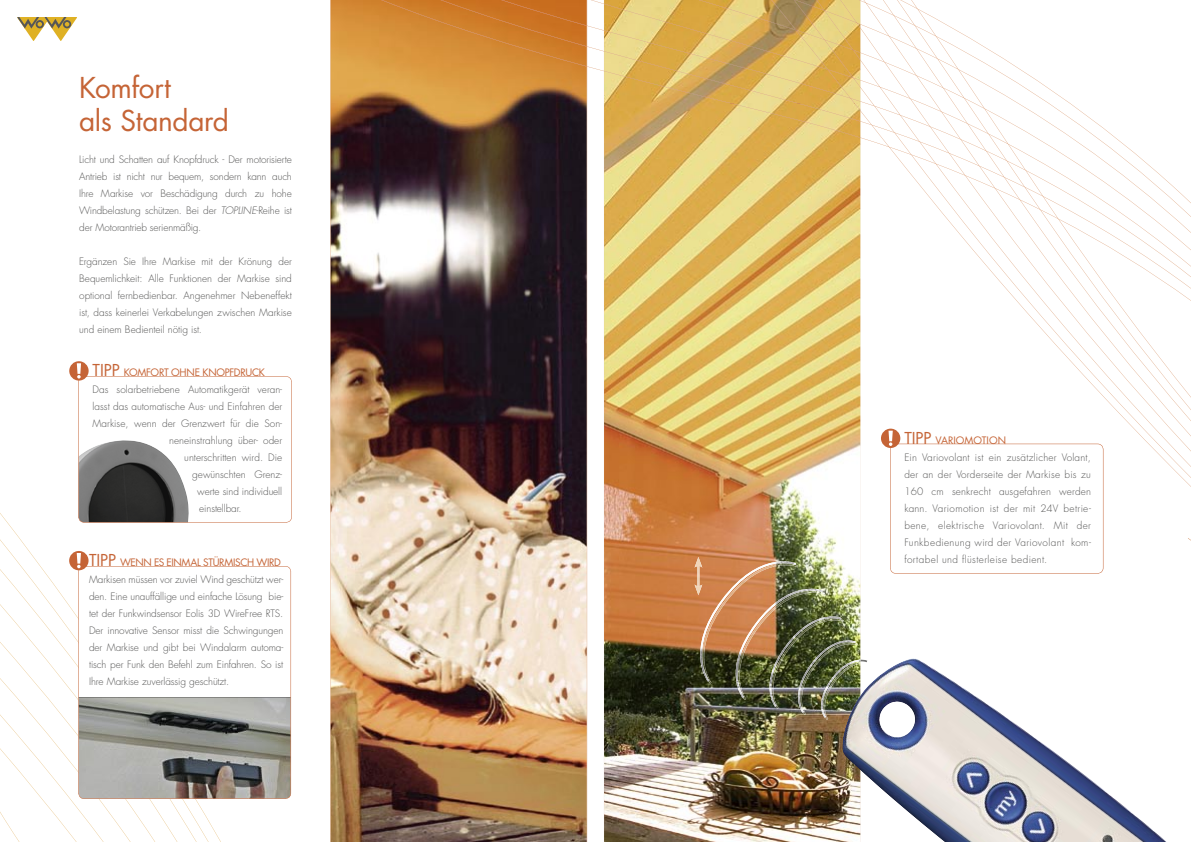
<style>
.page{position:relative;width:1191px;height:842px;background:#fff}
.page>*{position:absolute;margin:0;border:0;box-sizing:border-box;transform-origin:0 0}
.t1{font:28px/33.6px "Futura";letter-spacing:-.015em;color:#c56436}
.t2{font:300 10px/17px "Futura";color:#565655;text-align:justify}
.t3{font:300 10px/17px "Futura";letter-spacing:.02em;color:#565655}
.t4{font:10px "Futura";letter-spacing:-.035em;color:#c56436}
.t5{font:300 10px "Futura";letter-spacing:.04em;color:#565655}
.s1{font-style:italic}
.s2{font-size:16px}
.s3{font-weight:400;font-size:16px;color:#c56436}
.s4{font-weight:400;color:#c56436}
</style>
<div class="page">
<svg style="left:17px;top:17px;width:60px;height:24px"></svg>
<img style="left:604px;top:541px;width:256px;height:301px">
<svg style="left:890px;top:541px;width:213px;height:33px"></svg>
<img style="left:330px;top:0;width:257px;height:842px">
<svg style="left:0;top:513px;width:221px;height:329px"></svg>
<img style="left:820px;top:713px;width:22px;height:5px">
<svg style="left:823px;top:713px;width:3px;height:4px"></svg>
<img style="left:797px;top:640px;width:58px;height:73px">
<img style="left:800px;top:643px;width:55px;height:69px">
<img style="left:769px;top:616px;width:72px;height:91px">
<img style="left:772px;top:619px;width:69px;height:87px">
<img style="left:735px;top:589px;width:88px;height:109px">
<img style="left:738px;top:591px;width:84px;height:107px">
<img style="left:699px;top:561px;width:97px;height:121px">
<img style="left:702px;top:564px;width:93px;height:117px">
<img style="left:842px;top:658px;width:324px;height:184px">
<svg style="left:78px;top:566px;width:213px;height:233px"></svg>
<div style="left:69px;top:551px;width:20px;height:19px;background:#c56436;border-radius:50%"></div>
<svg style="left:77px;top:553px;width:4px;height:15px"></svg>
<div style="left:69px;top:361px;width:20px;height:20px;background:#c56436;border-radius:50%"></div>
<svg style="left:77px;top:363px;width:215px;height:160px"></svg>
<img style="left:697px;top:568px;width:2px;height:16px">
<svg style="left:694px;top:584px;width:8px;height:2px"></svg>
<svg style="left:694px;top:566px;width:8px;height:2px"></svg>
<svg style="left:587px;top:0;width:604px;height:541px"></svg>
<svg style="left:604px;top:0;width:256px;height:138px;background:#dbb764"></svg>
<img style="left:381px;top:0;width:206px;height:67px">
<svg style="left:587px;top:26px;width:1px;height:41px"></svg>
<h1 class="t1" style="left:79px;top:71px;width:151px">Komfort<br>als Standard</h1>
<p class="t2" style="left:79px;top:151px;width:214px">Licht und Schatten auf Knopfdruck - Der motorisierte Antrieb ist nicht nur bequem, sondern kann auch Ihre Markise vor Beschädigung durch zu hohe Windbelastung schützen. Bei der <span class="s1">TOPLINE</span>-Reihe ist der Motorantrieb serienmäßig.</p>
<p class="t2" style="left:79px;top:253px;width:214px">Ergänzen Sie Ihre Markise mit der Krönung der Bequemlichkeit: Alle Funktionen der Markise sind optional fernbedienbar. Angenehmer Nebeneffekt ist, dass keinerlei Verkabelungen zwischen Markise und einem Bedienteil nötig ist.</p>
<p class="t4" style="left:93px;top:366px;width:174px"><span class="s2">TIPP</span> KOMFORT OHNE KNOPFDRUCK</p>
<p class="t2" style="left:93px;top:381px;width:191px">Das solarbetriebene Automatikgerät veran-</p>
<p class="t2" style="left:93px;top:398px;width:191px">lasst das automatische Aus- und Einfahren der</p>
<p class="t2" style="left:93px;top:415px;width:191px">Markise, wenn der Grenzwert für die Son-</p>
<p class="t2" style="left:169px;top:432px;width:114px">neneinstrahlung über- oder</p>
<p class="t2" style="left:184px;top:449px;width:99px">unterschritten wird. Die</p>
<p class="t2" style="left:192px;top:466px;width:91px">gewünschten Grenz-</p>
<p class="t2" style="left:197px;top:483px;width:86px">werte sind individuell</p>
<p class="t2" style="left:199px;top:500px;width:44px">einstellbar.</p>
<p class="t3" style="left:904px;top:432px;width:188px"><span class="s3">TIPP</span> <span class="s4">VARIOMOTION<br></span>Ein Variovolant ist ein zusätzlicher Volant, der an der Vorderseite der Markise bis zu 160 cm senkrecht ausgefahren werden kann. Variomotion ist der mit 24V betrie&shy;bene, elektrische Variovolant. Mit der Funkbedienung wird der Variovolant kom-</p>
<p class="t4" style="left:89px;top:556px;width:193px"><span class="s2">TIPP</span> WENN ES EINMAL STÜRMISCH WIRD</p>
<p class="t5" style="left:904px;top:552px;width:144px">fortabel und flüsterleise bedient.</p>
<p class="t2" style="left:89px;top:571px;width:196px">Markisen müssen vor zuviel Wind geschützt wer&shy;den. Eine unauffällige und einfache Lösung bie&shy;tet der Funkwindsensor Eolis 3D WireFree RTS.<br>Der innovative Sensor misst die Schwingungen der Markise und gibt bei Windalarm automa&shy;tisch per Funk den Befehl zum Einfahren. So ist Ihre Markise zuverlässig geschützt.</p>
</div>
